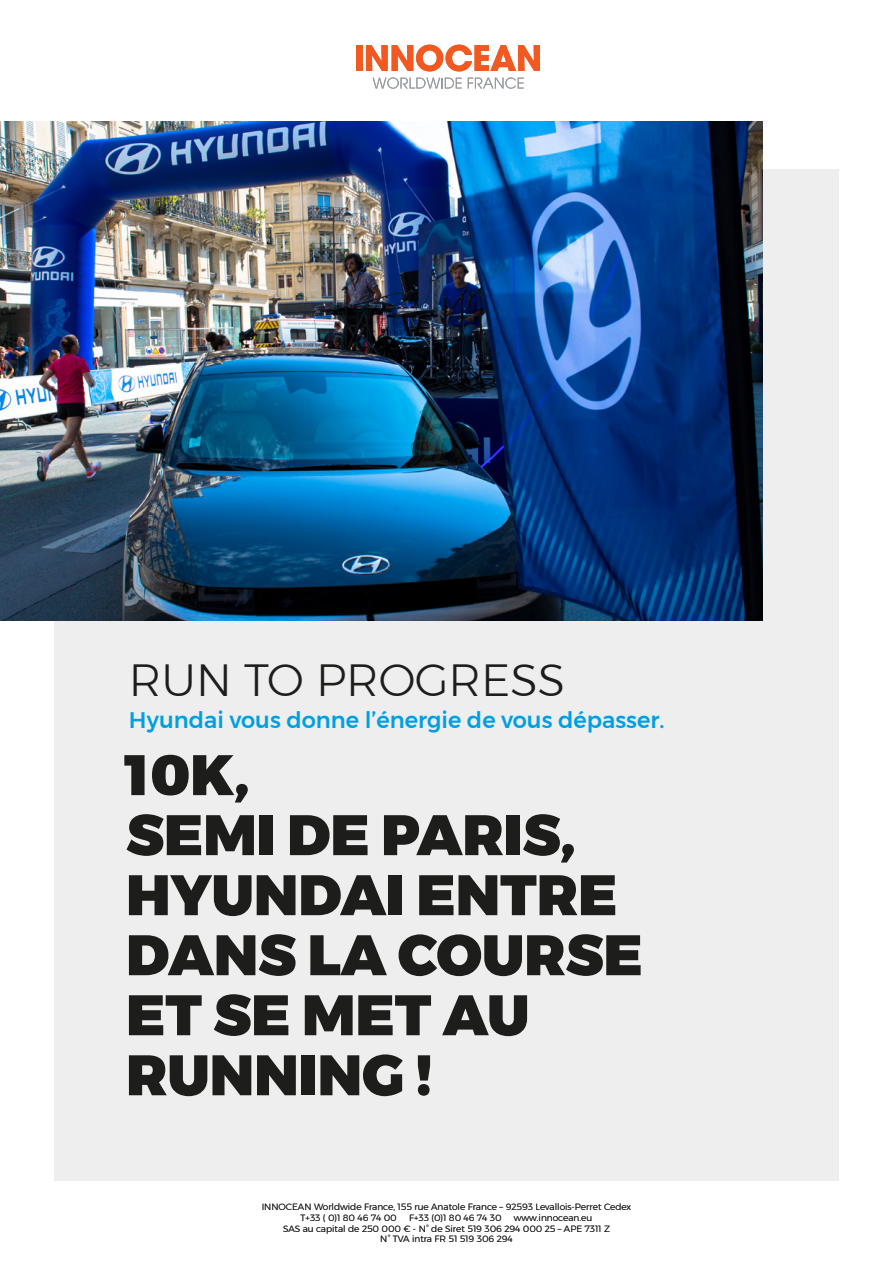
<style>
.page{position:relative;width:893px;height:1263px;background:#fff}
.page>*{position:absolute;margin:0;border:0;box-sizing:border-box;transform-origin:0 0}
.t1{font:900 57px/60px "Montserrat";color:#1d1d1b}
.t2{font:300 45px "Montserrat";color:#1d1d1b}
.t3{font:500 22.5px "Montserrat";color:#009fe3}
.t4{font:300 9px/10.8px "Montserrat";color:#1d1d1b}
</style>
<div class="page">
<div style="left:54px;top:169px;width:785px;height:1011px;background:#eee"></div>
<div style="left:356px;top:45px;width:7px;height:26px;background:#f25921"></div>
<svg style="left:366px;top:45px;width:174px;height:26px"></svg>
<svg style="left:373px;top:77px;width:89px;height:12px"></svg>
<svg style="left:468px;top:77px;width:56px;height:12px"></svg>
<img style="left:0;top:122px;width:763px;height:499px">
<h2 class="t2" style="left:129px;top:647px;width:438px">RUN TO PROGRESS</h2>
<h3 class="t3" style="left:129px;top:702px;width:537px">Hyundai vous donne l’énergie de vous dépasser.</h3>
<h1 class="t1" style="left:126px;top:745px;width:518px">10K,<br>SEMI DE PARIS,<br>HYUNDAI ENTRE<br>DANS LA COURSE<br>ET SE MET AU<br>RUNNING !</h1>
<p class="t4" style="left:301px;top:1201px;width:332px;text-indent:-39px">INNOCEAN Worldwide France, 155 rue Anatole France – 92593 Levallois-Perret Cedex<br>T+33 ( 0)1 80 46 74 00</p>
<p class="t4" style="left:409px;top:1212px;width:94px">F+33 (0)1 80 46 74 30</p>
<p class="t4" style="left:514px;top:1212px;width:80px">www.innocean.eu</p>
<p class="t4" style="left:283px;top:1223px;width:328px">SAS au capital de 250 000 € - N° de Siret 519 306 294 000 25 – APE 7311 Z</p>
<p class="t4" style="left:380px;top:1234px;width:134px">N° TVA intra FR 51 519 306 294</p>
</div>
